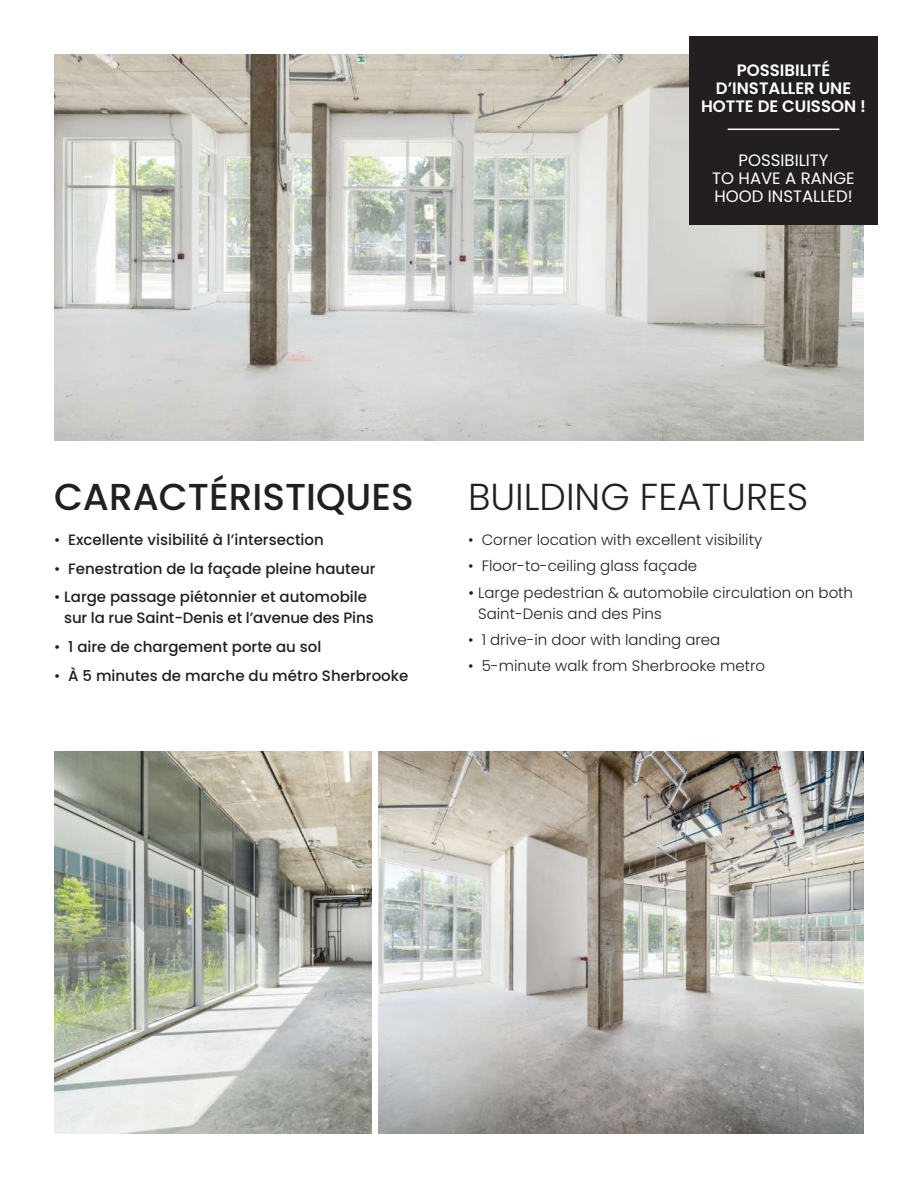
<style>
.page{position:relative;width:918px;height:1188px;background:#fff}
.page>*{position:absolute;margin:0;border:0;box-sizing:border-box;transform-origin:0 0}
.t1{font:500 37.5px "Poppins";color:#231f20}
.t2{font:300 37.5px "Poppins";color:#231f20}
.t3{font:600 16.5px/18px "Poppins";color:#fff;text-align:center}
.t4{font:16.5px/18px "Poppins";color:#fff;text-align:center}
.t5{font:500 15px/21px "Poppins";color:#231f20}
.t6{font:300 15px/21px "Poppins";color:#231f20}
.s1{font-weight:400}
</style>
<div class="page">
<img style="left:54px;top:54px;width:810px;height:387px">
<img style="left:54px;top:752px;width:318px;height:382px">
<img style="left:378px;top:752px;width:486px;height:381px">
<div style="left:689px;top:36px;width:189px;height:189px;background:#231f20"></div>
<hr style="left:728px;top:129px;width:111px;height:1px;background:#fff">
<p class="t3" style="left:701px;top:61px;width:166px">POSSIBILITÉ<br>D’INSTALLER UNE<br>HOTTE DE CUISSON !</p>
<p class="t4" style="left:712px;top:151px;width:144px">POSSIBILITY<br>TO HAVE A RANGE<br>HOOD INSTALLED!</p>
<h1 class="t1" style="left:54px;top:475px;width:361px">CARACTÉRISTIQUES</h1>
<p class="t5" style="left:54px;top:529px;width:271px"><span class="s1">•</span> Excellente visibilité à l’intersection</p>
<p class="t5" style="left:54px;top:558px;width:323px"><span class="s1">•</span> Fenestration de la façade pleine hauteur</p>
<p class="t5" style="left:64px;top:587px;width:311px;text-indent:-10px"><span class="s1">•</span> Large passage piétonnier et automobile sur la rue Saint-Denis et l’avenue des Pins</p>
<p class="t5" style="left:54px;top:636px;width:269px"><span class="s1">•</span> 1 aire de chargement porte au sol</p>
<p class="t5" style="left:54px;top:665px;width:356px"><span class="s1">•</span> À 5 minutes de marche du métro Sherbrooke</p>
<h1 class="t2" style="left:468px;top:475px;width:342px">BUILDING FEATURES</h1>
<p class="t6" style="left:468px;top:529px;width:296px">• Corner location with excellent visibility</p>
<p class="t6" style="left:468px;top:555px;width:231px">• Floor-to-ceiling glass façade</p>
<p class="t6" style="left:478px;top:582px;width:376px;text-indent:-10px"><span class="s1">•</span> Large pedestrian &amp; automobile circulation on both<br>Saint-Denis and des Pins</p>
<p class="t6" style="left:468px;top:629px;width:254px">• 1 drive-in door with landing area</p>
<p class="t6" style="left:468px;top:656px;width:299px">• 5-minute walk from Sherbrooke metro</p>
</div>
